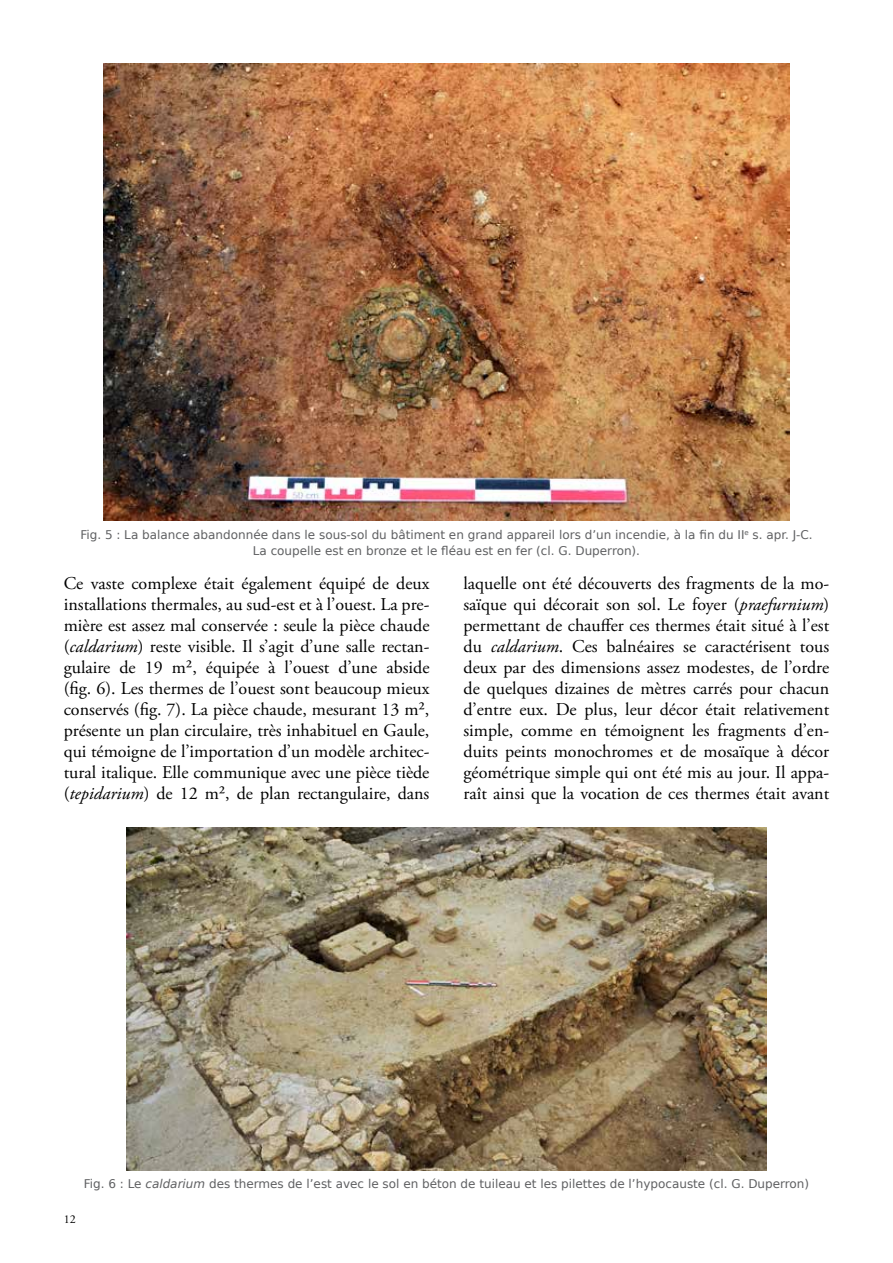
<style>
.page{position:relative;width:893px;height:1263px;background:#fff}
.page>*{position:absolute;margin:0;border:0;box-sizing:border-box;transform-origin:0 0}
.t1{font:18px/21px "Adobe Garamond Pro";color:#000;text-align:justify}
.t2{font:12px/16.5px "DejaVu Sans";color:#5f6062;text-align:center}
.t3{font:12px "Adobe Garamond Pro";color:#000}
.s1{font-style:italic}
</style>
<div class="page">
<img style="left:104px;top:64px;width:685px;height:457px">
<img style="left:126px;top:828px;width:641px;height:343px">
<p class="t2" style="left:80px;top:526px;width:734px">Fig. 5 : La balance abandonnée dans le sous-sol du bâtiment en grand appareil lors d’un incendie, à la fin du II<sup>e</sup> s. apr. J-C.<br>La coupelle est en bronze et le fléau est en fer (cl. G. Duperron).</p>
<p class="t1" style="left:64px;top:573px;width:367px">Ce vaste complexe était également équipé de deux installations thermales, au sud-est et à l’ouest. La pre&shy;mière est assez mal conservée : seule la pièce chaude (<span class="s1">caldarium</span>) reste visible. Il s’agit d’une salle rectan&shy;gulaire de 19 m², équipée à l’ouest d’une abside (fig. 6). Les thermes de l’ouest sont beaucoup mieux conservés (fig. 7). La pièce chaude, mesurant 13 m², présente un plan circulaire, très inhabituel en Gaule, qui témoigne de l’importation d’un modèle architec&shy;tural italique. Elle communique avec une pièce tiède (<span class="s1">tepidarium</span>) de 12 m², de plan rectangulaire, dans</p>
<p class="t1" style="left:463px;top:573px;width:367px">laquelle ont été découverts des fragments de la mo&shy;saïque qui décorait son sol. Le foyer (<span class="s1">praefurnium</span>) permettant de chauffer ces thermes était situé à l’est du <span class="s1">caldarium</span>. Ces balnéaires se caractérisent tous deux par des dimensions assez modestes, de l’ordre de quelques dizaines de mètres carrés pour chacun d’entre eux. De plus, leur décor était relativement simple, comme en témoignent les fragments d’en&shy;duits peints monochromes et de mosaïque à décor géométrique simple qui ont été mis au jour. Il appa&shy;raît ainsi que la vocation de ces thermes était avant</p>
<p class="t2" style="left:84px;top:1175px;width:727px">Fig. 6 : Le <span class="s1">caldarium</span> des thermes de l’est avec le sol en béton de tuileau et les pilettes de l’hypocauste (cl. G. Duperron)</p>
<p class="t3" style="left:64px;top:1212px;width:13px">12</p>
</div>
